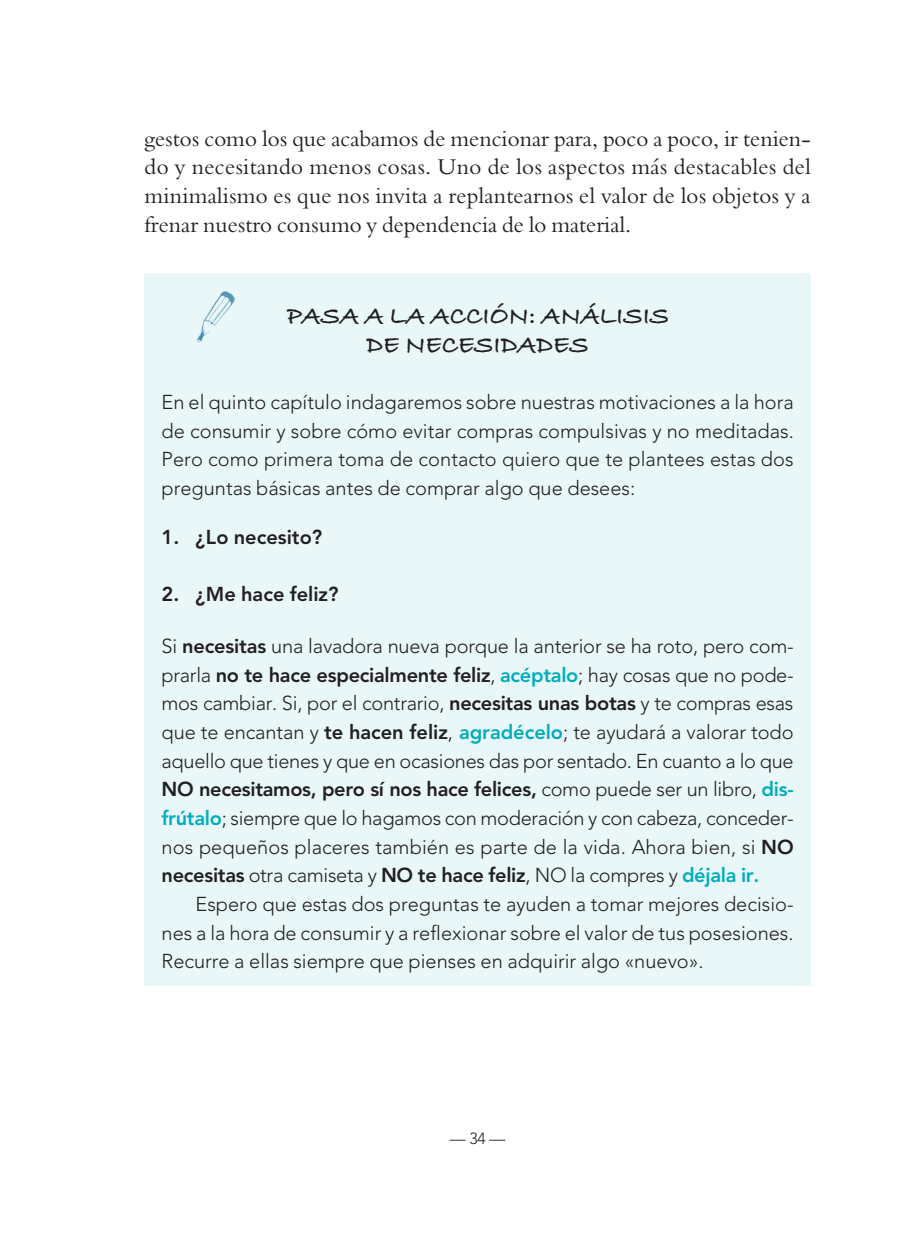
<style>
.page{position:relative;width:909px;height:1245px;background:#fff}
.page>*{position:absolute;margin:0;border:0;box-sizing:border-box;transform-origin:0 0}
.t1{font:26px/28.6px "Bradley Hand ITCTT Bold";color:#231f20;text-align:center}
.Z{font:22px/28.6px "Borgia Pro";letter-spacing:.005em;color:#231f20;text-align:justify}
.t2{font:300 20px/28.6px "Avenir LT Std";letter-spacing:-.005em;color:#231f20;text-align:justify}
.t3{font:800 20px "Avenir LT Std";letter-spacing:-.015em;color:#231f20}
.t4{font:300 16px "Avenir LT Std";color:#231f20}
.s1{font-weight:800}
.s2{font-weight:800;color:#00adbc}
.s3{font-weight:300}
.s4{color:#00adbc}
</style>
<div class="page">
<div style="left:145px;top:273px;width:666px;height:712px;background:#e9f7f8"></div>
<img style="left:197px;top:291px;width:38px;height:52px">
<p class="Z" style="left:145px;top:124px;width:668px">gestos como los que acabamos de mencionar para, poco a poco, ir tenien&shy;do y necesitando menos cosas. Uno de los aspectos más destacables del minimalismo es que nos invita a replantearnos el valor de los objetos y a frenar nuestro consumo y dependencia de lo material.</p>
<p class="t1" style="left:287px;top:303px;width:384px">PASA A LA ACCIÓN: ANÁLISIS<br>DE NECESIDADES</p>
<p class="t2" style="left:162px;top:388px;width:634px">En el quinto capítulo indagaremos sobre nuestras motivaciones a la hora de consumir y sobre cómo evitar compras compulsivas y no meditadas.<br>Pero como primera toma de contacto quiero que te plantees estas dos preguntas básicas antes de comprar algo que desees:</p>
<p class="t3" style="left:162px;top:525px;width:162px">1. ¿Lo necesito?</p>
<p class="t3" style="left:162px;top:582px;width:179px">2. ¿Me hace feliz?</p>
<p class="t2" style="left:162px;top:631px;width:634px">Si <span class="s1">necesitas</span> una lavadora nueva porque la anterior se ha roto, pero com-</p>
<p class="t2" style="left:162px;top:660px;width:634px">prarla <span class="s1">no te hace especialmente feliz</span>, <span class="s2">acéptalo</span>; hay cosas que no pode-</p>
<p class="t2" style="left:162px;top:689px;width:633px">mos cambiar. Si, por el contrario, <span class="s1">necesitas unas botas</span> y te compras esas</p>
<p class="t2" style="left:162px;top:717px;width:633px">que te encantan y <span class="s1">te hacen feliz</span>, <span class="s2">agradécelo</span>; te ayudará a valorar todo</p>
<p class="t2" style="left:162px;top:746px;width:634px">aquello que tienes y que en ocasiones das por sentado. En cuanto a lo que</p>
<p class="t3" style="left:162px;top:777px;width:634px">NO necesitamos, pero sí nos hace felices, <span class="s3">como puede ser un libro,</span> <span class="s4">dis-</span></p>
<p class="t2" style="left:162px;top:803px;width:634px"><span class="s2">frútalo</span>; siempre que lo hagamos con moderación y con cabeza, conceder-</p>
<p class="t2" style="left:162px;top:832px;width:634px">nos pequeños placeres también es parte de la vida. Ahora bien, si <span class="s1">NO</span></p>
<p class="t2" style="left:162px;top:861px;width:599px"><span class="s1">necesitas</span> otra camiseta y <span class="s1">NO te hace feliz</span>, NO la compres y <span class="s2">déjala ir.</span></p>
<p class="t2" style="left:196px;top:889px;width:600px">Espero que estas dos preguntas te ayuden a tomar mejores decisio-</p>
<p class="t2" style="left:162px;top:918px;width:634px">nes a la hora de consumir y a reflexionar sobre el valor de tus posesiones.</p>
<p class="t2" style="left:162px;top:947px;width:544px">Recurre a ellas siempre que pienses en adquirir algo «nuevo».</p>
<p class="t4" style="left:450px;top:1129px;width:57px">— 34 —</p>
</div>
